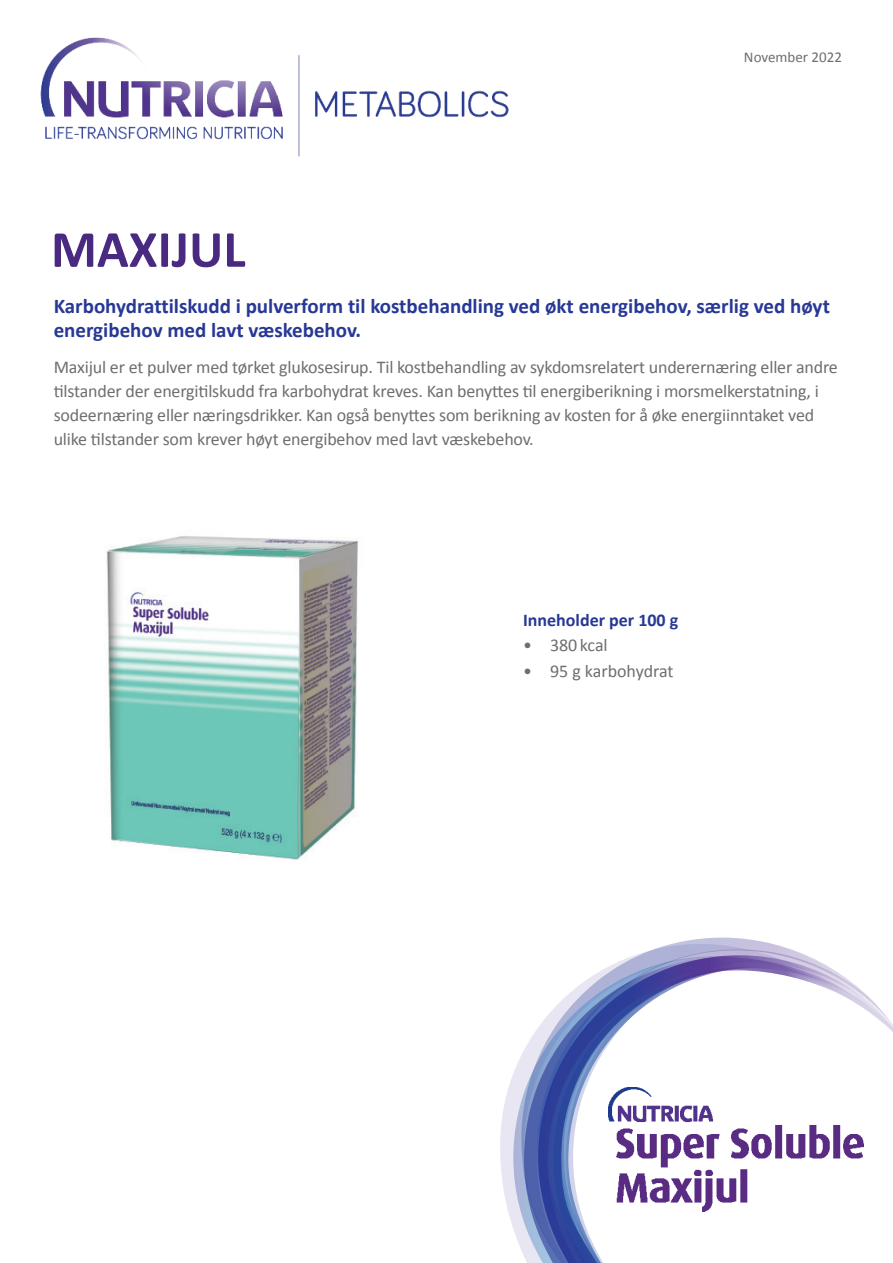
<style>
.page{position:relative;width:893px;height:1263px;background:#fff}
.page>*{position:absolute;margin:0;border:0;box-sizing:border-box;transform-origin:0 0}
.t1{font:700 52.5px "Calibri";color:#4a2a80}
._02_Ingress{font:700 21px/24px "Calibri";color:#273895}
._03_Brødtekst{font:18px/24px "Calibri";letter-spacing:-.01em;color:#6e6e6e}
.t2{font:700 18px "Calibri";color:#273895}
.t3{font:15px "Calibri";color:#6e6e6e}
</style>
<div class="page">
<svg style="left:500px;top:1076px;width:13px;height:151px;fill:#e7e6f2"></svg>
<svg style="left:513px;top:1057px;width:8px;height:192px;background:#d3d6e9"></svg>
<svg style="left:521px;top:937px;width:284px;height:326px"></svg>
<svg style="left:538px;top:955px;width:355px;height:308px"></svg>
<svg style="left:550px;top:972px;width:163px;height:291px"></svg>
<img style="left:608px;top:1087px;width:255px;height:125px">
<img style="left:106px;top:536px;width:252px;height:324px">
<img style="left:40px;top:37px;width:469px;height:120px">
<p class="t1" style="left:51px;top:212px;width:196px">MAXIJUL</p>
<p class="t3" style="left:744px;top:47px;width:99px">November 2022</p>
<p class="_02_Ingress" style="left:54px;top:294px;width:778px">Karbohydrattilskudd i pulverform til kostbehandling ved økt energibehov, særlig ved høyt energibehov med lavt væskebehov.</p>
<p class="_03_Brødtekst" style="left:54px;top:354px;width:786px">Maxijul er et pulver med tørket glukosesirup. Til kostbehandling av sykdomsrelatert underernæring eller andre tilstander der energitilskudd fra karbohydrat kreves. Kan benyttes til energiberikning i morsmelkerstatning, i</p>
<p class="_03_Brødtekst" style="left:54px;top:402px;width:762px">sodeernæring eller næringsdrikker. Kan også benyttes som berikning av kosten for å øke energiinntaket ved ulike tilstander som krever høyt energibehov med lavt væskebehov.</p>
<p class="t2" style="left:523px;top:607px;width:157px">Inneholder per 100 g</p>
<p class="_03_Brødtekst" style="left:523px;top:633px;width:86px">• 380 kcal</p>
<p class="_03_Brødtekst" style="left:523px;top:658px;width:152px">• 95 g karbohydrat</p>
</div>
